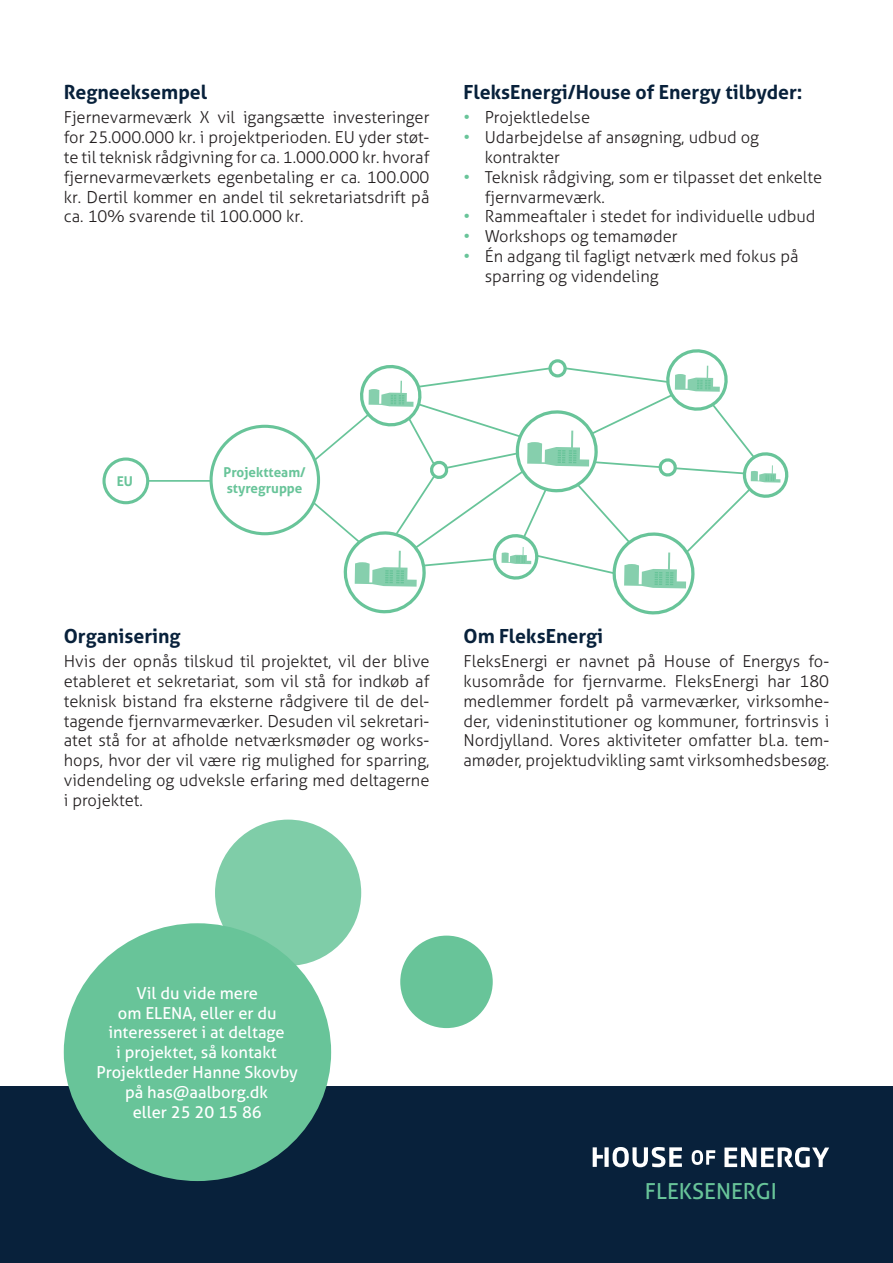
<style>
.page{position:relative;width:893px;height:1263px;background:#fff}
.page>*{position:absolute;margin:0;border:0;box-sizing:border-box;transform-origin:0 0}
.t1{font:22.05px "Aller";color:#68c499}
.t2{font:700 19.5px "Aller";color:#08213b}
.t3{font:300 16.5px/19.8px "Aller";color:#231f20;text-align:justify}
.t4{font:16.5px/19.8px "Aller";color:#fff;text-align:center}
.Brødtekst{font:700 13.5px/16.2px "Aller";color:#68c499}
.s1{font-weight:400;color:#68c499}
</style>
<div class="page">
<div style="left:0;top:1086px;width:893px;height:177px;background:#08213b"></div>
<div style="left:102px;top:457px;width:47px;height:47px;border:3px solid #68c499;border-radius:50%"></div>
<div style="left:209px;top:425px;width:111px;height:110px;border:3px solid #68c499;border-radius:50%"></div>
<hr style="left:148px;top:480px;width:63px;height:2px;background:#68c499">
<svg style="left:312px;top:349px;width:477px;height:266px"></svg>
<div style="left:215px;top:820px;width:146px;height:146px;background:#7fcda8;border-radius:50%"></div>
<div style="left:400px;top:935px;width:93px;height:93px;background:#68c499;border-radius:50%"></div>
<div style="left:64px;top:923px;width:267px;height:258px;background:#68c499;border-radius:50%"></div>
<svg style="left:692px;top:1150px;width:23px;height:15px"></svg>
<svg style="left:593px;top:1147px;width:89px;height:20px"></svg>
<svg style="left:724px;top:1147px;width:105px;height:20px"></svg>
<p class="t2" style="left:64px;top:80px;width:145px">Regneeksempel</p>
<p class="t3" style="left:64px;top:108px;width:367px">Fjernevarmeværk X vil igangsætte investeringer for 25.000.000 kr. i projektperioden. EU yder støt&shy;te til teknisk rådgivning for ca. 1.000.000 kr. hvoraf fjernevarmeværkets egenbetaling er ca. 100.000 kr. Dertil kommer en andel til sekretariatsdrift på ca. 10% svarende til 100.000 kr.</p>
<p class="t2" style="left:463px;top:80px;width:341px">FleksEnergi/House of Energy tilbyder:</p>
<p class="t3" style="left:463px;top:108px;width:128px"><span class="s1">•</span> Projektledelse</p>
<p class="t3" style="left:485px;top:128px;width:276px;text-indent:-21px"><span class="s1">•</span> Udarbejdelse af ansøgning, udbud og kontrakter</p>
<p class="t3" style="left:485px;top:167px;width:339px;text-indent:-21px"><span class="s1">•</span> Teknisk rådgiving, som er tilpasset det enkelte fjernvarmeværk.</p>
<p class="t3" style="left:463px;top:207px;width:354px"><span class="s1">•</span> Rammeaftaler i stedet for individuelle udbud</p>
<p class="t3" style="left:463px;top:227px;width:216px"><span class="s1">•</span> Workshops og temamøder</p>
<p class="t3" style="left:485px;top:246px;width:315px;text-indent:-21px"><span class="s1">•</span> Én adgang til fagligt netværk med fokus på sparring og videndeling</p>
<p class="Brødtekst" style="left:117px;top:473px;width:18px">EU</p>
<p class="Brødtekst" style="left:223px;top:464px;width:84px">Projektteam/ styregruppe</p>
<p class="t2" style="left:64px;top:624px;width:118px">Organisering</p>
<p class="t3" style="left:64px;top:651px;width:367px">Hvis der opnås tilskud til projektet, vil der blive etableret et sekretariat, som vil stå for indkøb af teknisk bistand fra eksterne rådgivere til de del&shy;tagende fjernvarmeværker. Desuden vil sekretari&shy;atet stå for at afholde netværksmøder og works&shy;hops, hvor der vil være rig mulighed for sparring, videndeling og udveksle erfaring med deltagerne i projektet.</p>
<p class="t2" style="left:463px;top:624px;width:141px">Om FleksEnergi</p>
<p class="t3" style="left:463px;top:651px;width:367px">FleksEnergi er navnet på House of Energys fo&shy;kusområde for fjernvarme. FleksEnergi har 180 medlemmer fordelt på varmeværker, virksomhe&shy;der, videninstitutioner og kommuner, fortrinsvis i Nordjylland. Vores aktiviteter omfatter bl.a. tem&shy;amøder, projektudvikling samt virksomhedsbesøg.</p>
<p class="t4" style="left:97px;top:983px;width:203px">Vil du vide mere<br>om ELENA, eller er du interesseret i at deltage<br>i projektet, så kontakt<br>Projektleder Hanne Skovby på has@aalborg.dk</p>
<p class="t4" style="left:133px;top:1102px;width:131px">eller 25 20 15 86</p>
<h1 class="t1" style="left:645px;top:1178px;width:133px">FLEKSENERGI</h1>
</div>
